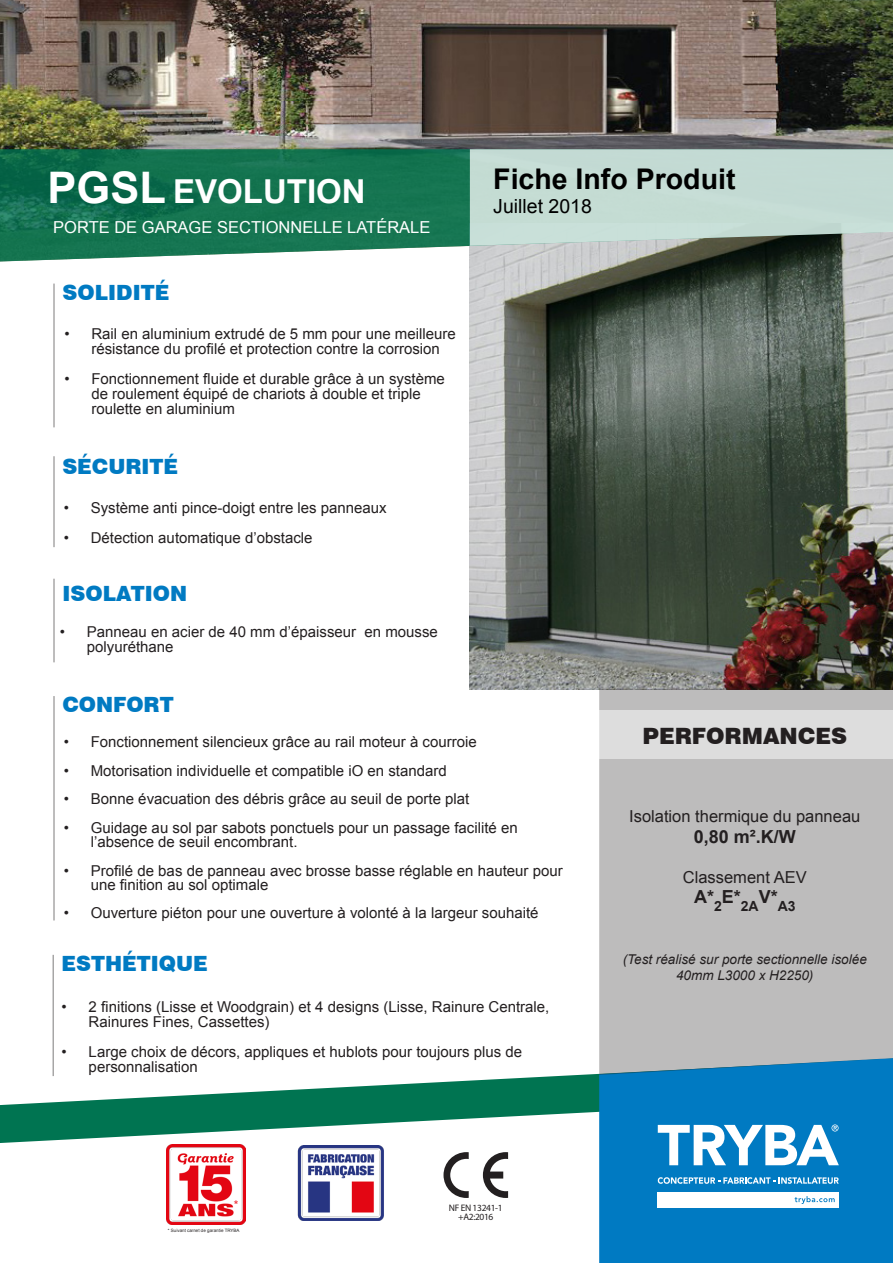
<style>
.page{position:relative;width:893px;height:1263px;background:#fff}
.page>*{position:absolute;margin:0;border:0;box-sizing:border-box;transform-origin:0 0}
.t1{font:700 33px "Arial";color:#fff}
.t2{font:700 28.5px "Arial";color:#000}
.t3{font:900 22.5px "Swiss 721 BT";color:#231f20}
.t4{font:900 21px "Swiss 721 BT";color:#007ac2}
.t5{font:19.5px "Arial";color:#000}
.t6{font:700 18px "Arial";color:#231f20}
.t7{font:16.5px "Arial";color:#231f20}
.t8{font:16.5px "Arial";color:#fff}
.t9{font:15px/15px "Arial";color:#231f20}
.t10{font:italic 13.5px/16.2px "Arial";color:#231f20;text-align:center}
.t11{font:12px "Arial";color:#eb1d27}
.t12{font:900 9.45px/9px "Avenir";letter-spacing:-.035em;color:#231f20;text-align:center}
.t13{font:4.5px "Arial";color:#231f20}
.s1{font-size:43.5px}
</style>
<div class="page">
<img style="left:0;top:0;width:893px;height:149px">
<img style="left:470px;top:261px;width:423px;height:428px">
<svg style="left:0;top:149px;width:893px;height:112px;background:#2c7b5e"></svg>
<svg style="left:470px;top:149px;width:423px;height:97px;background:#bed4cc"></svg>
<svg style="left:0;top:1073px;width:599px;height:70px;fill:#007451"></svg>
<hr style="left:53px;top:284px;width:2px;height:143px;background:#231f20">
<hr style="left:53px;top:579px;width:2px;height:83px;background:#231f20">
<hr style="left:53px;top:456px;width:2px;height:91px;background:#231f20">
<hr style="left:52px;top:955px;width:2px;height:121px;background:#231f20">
<div style="left:599px;top:1075px;width:294px;height:188px;background:#007ac2"></div>
<div style="left:599px;top:689px;width:294px;height:386px;background:#bdbcbc"></div>
<div style="left:599px;top:710px;width:294px;height:48px;background:#ddd"></div>
<hr style="left:53px;top:696px;width:2px;height:224px;background:#231f20">
<div style="left:635px;top:1092px;width:224px;height:140px;background:#007ac2"></div>
<div style="left:658px;top:1192px;width:181px;height:16px;background:#fff"></div>
<svg style="left:658px;top:1124px;width:181px;height:41px"></svg>
<svg style="left:795px;top:1196px;width:40px;height:8px"></svg>
<svg style="left:658px;top:1177px;width:181px;height:7px"></svg>
<img style="left:166px;top:1144px;width:79px;height:80px">
<img style="left:297px;top:1146px;width:87px;height:75px">
<svg style="left:443px;top:1152px;width:26px;height:46px"></svg>
<svg style="left:483px;top:1152px;width:25px;height:46px"></svg>
<p class="t1" style="left:48px;top:169px;width:320px"><span class="s1">PGSL</span> EVOLUTION</p>
<p class="t8" style="left:53px;top:217px;width:379px">PORTE DE GARAGE SECTIONNELLE LATÉRALE</p>
<p class="t4" style="left:63px;top:279px;width:108px">SOLIDITÉ</p>
<p class="t9" style="left:91px;top:326px;width:366px;text-indent:-27px">• Rail en aluminium extrudé de 5 mm pour une meilleure résistance du profilé et protection contre la corrosion</p>
<p class="t9" style="left:91px;top:371px;width:355px;text-indent:-27px">• Fonctionnement fluide et durable grâce à un système de roulement équipé de chariots à double et triple roulette en aluminium</p>
<p class="t4" style="left:62px;top:454px;width:117px">SÉCURITÉ</p>
<p class="t9" style="left:64px;top:500px;width:324px">• Système anti pince-doigt entre les panneaux</p>
<p class="t9" style="left:64px;top:530px;width:250px">• Détection automatique d’obstacle</p>
<p class="t4" style="left:63px;top:580px;width:126px">ISOLATION</p>
<p class="t9" style="left:87px;top:624px;width:352px;text-indent:-27px">• Panneau en acier de 40 mm d’épaisseur en mousse polyuréthane</p>
<p class="t2" style="left:493px;top:160px;width:244px">Fiche Info Produit</p>
<p class="t5" style="left:493px;top:193px;width:100px">Juillet 2018</p>
<p class="t4" style="left:62px;top:692px;width:113px">CONFORT</p>
<p class="t9" style="left:64px;top:735px;width:414px">• Fonctionnement silencieux grâce au rail moteur à courroie</p>
<p class="t9" style="left:64px;top:763px;width:384px">• Motorisation individuelle et compatible iO en standard</p>
<p class="t9" style="left:64px;top:792px;width:407px">• Bonne évacuation des débris grâce au seuil de porte plat</p>
<p class="t9" style="left:91px;top:820px;width:428px;line-height:14.2px;text-indent:-27px">• Guidage au sol par sabots ponctuels pour un passage facilité en l’absence de seuil encombrant.</p>
<p class="t9" style="left:91px;top:863px;width:473px;line-height:14.2px;text-indent:-27px">• Profilé de bas de panneau avec brosse basse réglable en hauteur pour une finition au sol optimale</p>
<p class="t9" style="left:64px;top:906px;width:476px">• Ouverture piéton pour une ouverture à volonté à la largeur souhaité</p>
<p class="t4" style="left:62px;top:950px;width:148px">ESTHÉTIQUE</p>
<p class="t9" style="left:89px;top:1000px;width:462px;text-indent:-27px">• 2 finitions (Lisse et Woodgrain) et 4 designs (Lisse, Rainure Centrale,<br>Rainures Fines, Cassettes)</p>
<p class="t9" style="left:89px;top:1045px;width:435px;text-indent:-27px">• Large choix de décors, appliques et hublots pour toujours plus de personnalisation</p>
<p class="t11" style="left:234px;top:1197px;width:6px">*</p>
<p class="t13" style="left:168px;top:1227px;width:73px">* Suivant carnet de garantie TRYBA</p>
<p class="t12" style="left:449px;top:1203px;width:55px">NF EN 13241-1 +A2:2016</p>
<p class="t3" style="left:642px;top:723px;width:206px">PERFORMANCES</p>
<p class="t7" style="left:629px;top:805px;width:233px">Isolation thermique du panneau</p>
<p class="t6" style="left:694px;top:825px;width:104px">0,80 m².K/W</p>
<p class="t7" style="left:683px;top:866px;width:125px">Classement AEV</p>
<p class="t6" style="left:694px;top:884px;width:103px">A*<sub>2</sub>E*<sub>2A</sub>V*<sub>A3</sub></p>
<p class="t10" style="left:623px;top:951px;width:246px">(Test réalisé sur porte sectionnelle isolée<br>40mm L3000 x H2250)</p>
</div>
